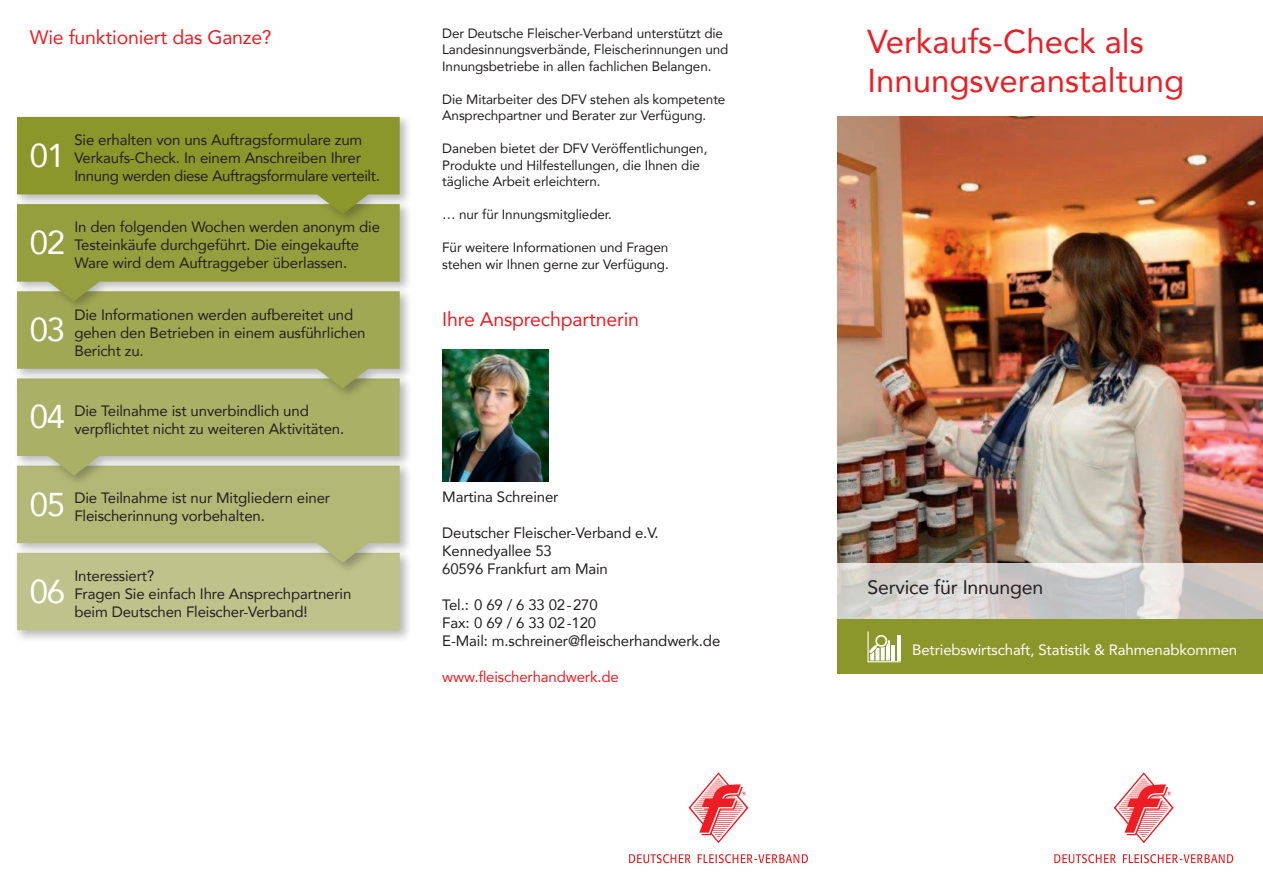
<style>
.page{position:relative;width:1263px;height:893px;background:#fff}
.page>*{position:absolute;margin:0;border:0;box-sizing:border-box;transform-origin:0 0}
.t1{font:33px/39px "Avenir";color:#ee1d23}
.t2{font:33px "Avenir";letter-spacing:-.04em;color:#fff}
.t3{font:19.5px "Avenir";letter-spacing:-.01em;color:#ee1d23}
.t4{font:19.5px "Avenir";letter-spacing:-.01em;color:#231f20}
.t5{font:15px/18px "Avenir";letter-spacing:-.01em;color:#231f20}
.t6{font:15px "Avenir";letter-spacing:-.01em;color:#fff}
.t7{font:15px "Avenir";letter-spacing:-.01em;color:#ee1d23}
.t8{font:13.5px/16.5px "Avenir";letter-spacing:-.01em;color:#231f20}
</style>
<div class="page">
<div style="left:838px;top:593px;width:425px;height:81px;background:#8c972b"></div>
<img style="left:838px;top:117px;width:425px;height:446px">
<svg style="left:838px;top:563px;width:425px;height:56px;background:#d3d0ce"></svg>
<svg style="left:1113px;top:772px;width:61px;height:72px"></svg>
<svg style="left:1054px;top:854px;width:62px;height:9px"></svg>
<svg style="left:1123px;top:854px;width:110px;height:9px"></svg>
<svg style="left:867px;top:632px;width:34px;height:30px"></svg>
<svg style="left:688px;top:772px;width:61px;height:72px"></svg>
<svg style="left:629px;top:854px;width:62px;height:9px"></svg>
<svg style="left:698px;top:854px;width:110px;height:9px"></svg>
<div style="left:13px;top:549px;width:399px;height:94px;background:#231f20;opacity:.32"></div>
<div style="left:13px;top:461px;width:399px;height:113px;background:#231f20;opacity:.32"></div>
<div style="left:13px;top:374px;width:399px;height:113px;background:#231f20;opacity:.32"></div>
<div style="left:13px;top:287px;width:399px;height:113px;background:#231f20;opacity:.32"></div>
<div style="left:13px;top:200px;width:399px;height:113px;background:#231f20;opacity:.32"></div>
<div style="left:13px;top:113px;width:399px;height:113px;background:#231f20;opacity:.32"></div>
<svg style="left:17px;top:117px;width:383px;height:513px;background:#a9af65"></svg>
<img style="left:442px;top:350px;width:107px;height:132px">
<h2 class="t3" style="left:30px;top:22px;width:243px">Wie funktioniert das Ganze?</h2>
<h1 class="t2" style="left:30px;top:129px;width:37px">01</h1>
<h1 class="t2" style="left:30px;top:216px;width:37px">02</h1>
<h1 class="t2" style="left:30px;top:303px;width:37px">03</h1>
<p class="t5" style="left:74px;top:131px;width:307px">Sie erhalten von uns Auftragsformulare zum<br>Verkaufs-Check. In einem Anschreiben Ihrer<br>Innung werden diese Auftragsformulare verteilt.</p>
<p class="t5" style="left:74px;top:218px;width:307px">In den folgenden Wochen werden anonym die<br>Testeinkäufe durchgeführt. Die eingekaufte<br>Ware wird dem Auftraggeber überlassen.</p>
<p class="t5" style="left:74px;top:305px;width:293px">Die Informationen werden aufbereitet und gehen den Betrieben in einem ausführlichen<br>Bericht zu.</p>
<h1 class="t2" style="left:30px;top:390px;width:37px">04</h1>
<p class="t5" style="left:74px;top:401px;width:271px">Die Teilnahme ist unverbindlich und verpflichtet nicht zu weiteren Aktivitäten.</p>
<h1 class="t2" style="left:30px;top:478px;width:37px">05</h1>
<p class="t5" style="left:74px;top:488px;width:257px">Die Teilnahme ist nur Mitgliedern einer<br>Fleischerinnung vorbehalten.</p>
<h1 class="t2" style="left:30px;top:565px;width:37px">06</h1>
<p class="t5" style="left:74px;top:566px;width:278px">Interessiert?<br>Fragen Sie einfach Ihre Ansprechpartnerin beim Deutschen Fleischer-Verband!</p>
<p class="t8" style="left:442px;top:25px;width:288px">Der Deutsche Fleischer-Verband unterstützt die<br>Landesinnungsverbände, Fleischerinnungen und<br>Innungsbetriebe in allen fachlichen Belangen.</p>
<p class="t8" style="left:442px;top:91px;width:285px">Die Mitarbeiter des DFV stehen als kompetente<br>Ansprechpartner und Berater zur Verfügung.</p>
<p class="t8" style="left:442px;top:140px;width:267px">Daneben bietet der DFV Veröffentlichungen,<br>Produkte und Hilfestellungen, die Ihnen die tägliche Arbeit erleichtern.</p>
<p class="t8" style="left:442px;top:206px;width:171px">… nur für Innungsmitglieder.</p>
<p class="t8" style="left:442px;top:239px;width:228px">Für weitere Informationen und Fragen stehen wir Ihnen gerne zur Verfügung.</p>
<h2 class="t3" style="left:442px;top:304px;width:198px">Ihre Ansprechpartnerin</h2>
<p class="t5" style="left:442px;top:487px;width:118px">Martina Schreiner</p>
<p class="t5" style="left:442px;top:523px;width:218px">Deutscher Fleischer-Verband e.V.<br>Kennedyallee 53<br>60596 Frankfurt am Main</p>
<p class="t5" style="left:442px;top:595px;width:280px">Tel.: 0 69 / 6 33 02-270<br>Fax: 0 69 / 6 33 02-120<br>E-Mail: m.schreiner@fleischerhandwerk.de</p>
<p class="t7" style="left:442px;top:665px;width:178px">www.fleischerhandwerk.de</p>
<h1 class="t1" style="left:867px;top:21px;width:318px">Verkaufs-Check als<br>Innungsveranstaltung</h1>
<h2 class="t4" style="left:867px;top:572px;width:177px">Service für Innungen</h2>
<p class="t6" style="left:912px;top:637px;width:327px">Betriebswirtschaft, Statistik &amp; Rahmenabkommen</p>
</div>
